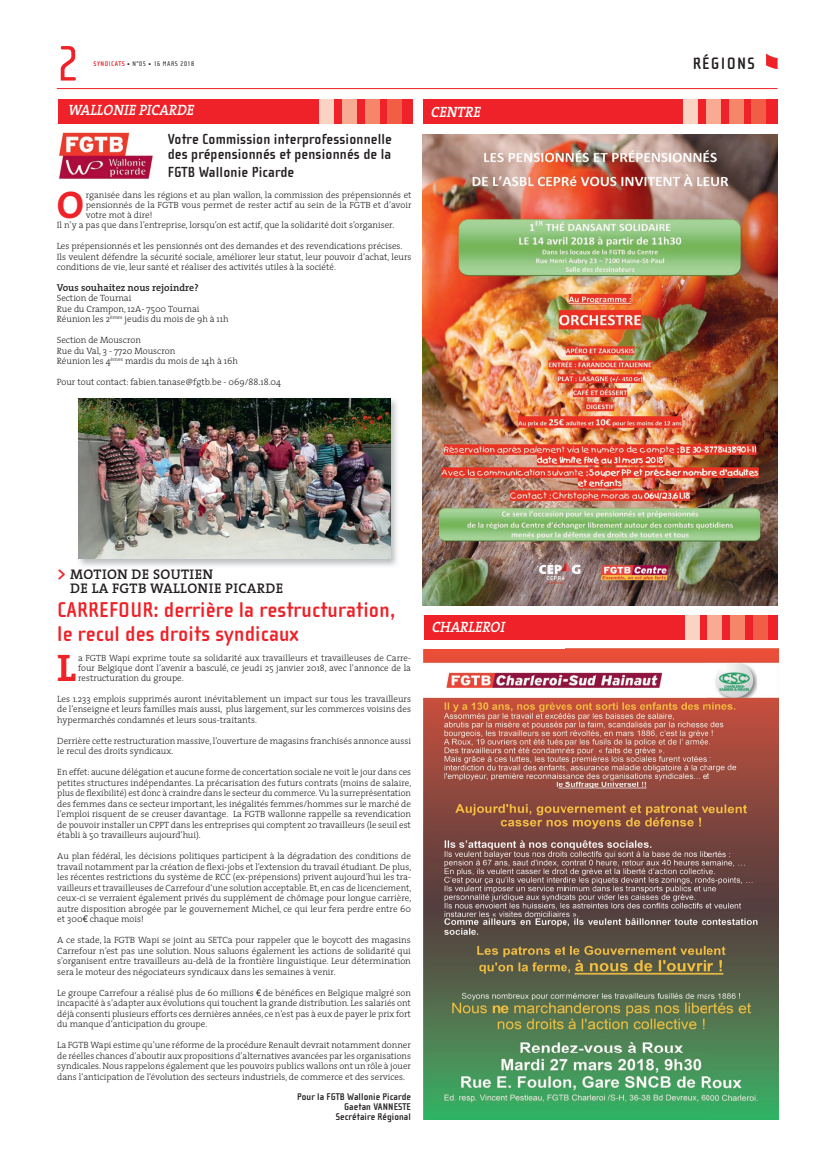
<style>
.page{position:relative;width:823px;height:1163px;background:#fff}
.page>*{position:absolute;margin:0;border:0;box-sizing:border-box;transform-origin:0 0}
.t1{font:51px "Cholla Sans";color:#ee2228}
.t2{font:38.6px "The Serif Bold Caps";color:#ee2228}
.t3{font:700 22px/24px "Cholla Sans";letter-spacing:.01em;color:#ee2228}
.t4{font:700 17px "Cholla Sans";letter-spacing:.075em;color:#231f20}
.t5{font:700 15px/15px "Cholla Sans";letter-spacing:.01em;color:#231f20}
.t6{font:italic 600 15px "The Serif";color:#fff;scale:.92 1}
.t7{font:600 14px/14px "The Serif";letter-spacing:.025em;color:#231f20}
.t8{font:700 10px/10px "Cholla Sans";letter-spacing:.01em;color:#231f20;text-align:right}
.t9{font:600 10px "The Serif";color:#231f20}
.t10{font:300 9.1px/10.5px "The Serif";color:#231f20;text-align:justify}
.t11{font:300 9px/10px "The Serif";color:#231f20;text-align:justify}
.t12{font:7px "Cholla Sans";letter-spacing:.075em;color:#231f20}
.s1{font-weight:700;color:#ee2228}
.s2{font-size:18px;color:#ee2228}
.s3{font-family:"Linotype Euro Font Gto P";font-weight:400}
</style>
<div class="page">
<hr style="left:57px;top:88px;width:720px;height:1px;background:#ee2228">
<svg style="left:766px;top:53px;width:11px;height:16px"></svg>
<div style="left:422px;top:99px;width:355px;height:25px;background:#ee2228"></div>
<div style="left:751px;top:99px;width:14px;height:25px;background:#f15d45"></div>
<div style="left:728px;top:99px;width:15px;height:25px;background:#f58669"></div>
<div style="left:706px;top:99px;width:14px;height:25px;background:#f8ab92"></div>
<div style="left:683px;top:99px;width:14px;height:25px;background:#fbd3c2"></div>
<div style="left:58px;top:99px;width:354px;height:25px;background:#ee2228"></div>
<div style="left:387px;top:99px;width:15px;height:25px;background:#f15d45"></div>
<div style="left:365px;top:99px;width:14px;height:25px;background:#f58669"></div>
<div style="left:342px;top:99px;width:14px;height:25px;background:#f8ab92"></div>
<div style="left:319px;top:99px;width:15px;height:25px;background:#fbd3c2"></div>
<div style="left:424px;top:615px;width:353px;height:24px;background:#ee2228"></div>
<div style="left:752px;top:615px;width:14px;height:24px;background:#f15d45"></div>
<div style="left:729px;top:615px;width:15px;height:24px;background:#f58669"></div>
<div style="left:707px;top:615px;width:14px;height:24px;background:#f8ab92"></div>
<div style="left:684px;top:615px;width:14px;height:24px;background:#fbd3c2"></div>
<img style="left:422px;top:134px;width:355px;height:471px">
<img style="left:423px;top:648px;width:355px;height:471px">
<img style="left:59px;top:132px;width:94px;height:47px">
<img style="left:78px;top:398px;width:319px;height:168px">
<img style="left:78px;top:398px;width:312px;height:160px">
<h1 class="t1" style="left:57px;top:36px;width:24px">2</h1>
<p class="t12" style="left:93px;top:60px;width:102px"><span class="s1">SYNDICATS</span> • N°05 • 16 MARS 2018</p>
<h3 class="t6" style="left:68px;top:97px;width:143px">WALLONIEPICARDE</h3>
<h3 class="t6" style="left:430px;top:99px;width:60px">CENTRE</h3>
<h3 class="t5" style="left:168px;top:132px;width:225px">Votre Commission interprofessionnelle des prépensionnés et pensionnés de la</h3>
<h3 class="t5" style="left:168px;top:165px;width:128px">FGTB Wallonie Picarde</h3>
<h2 class="t2" style="left:57px;top:172px;width:29px">O</h2>
<p class="t11" style="left:86px;top:189px;width:327px">rganisée dans les régions et au plan wallon, la commission des prépensionnés et pensionnés de la FGTB vous permet de rester actif au sein de la FGTB et d’avoir votre mot à dire!</p>
<p class="t10" style="left:57px;top:220px;width:339px">Il n’y a pas que dans l’entreprise, lorsqu’on est actif, que la solidarité doit s’organiser.</p>
<p class="t10" style="left:57px;top:241px;width:356px;text-align:left">Les prépensionnés et les pensionnés ont des demandes et des revendications précises.<br>Ils veulent défendre la sécurité sociale, améliorer leur statut, leur pouvoir d’achat, leurs conditions de vie, leur santé et réaliser des activités utiles à la société.</p>
<p class="t9" style="left:57px;top:279px;width:143px">Vous souhaitez nous rejoindre?</p>
<p class="t10" style="left:57px;top:293px;width:173px;text-align:left">Section de Tournai<br>Rue du Crampon, 12A- 7500 Tournai<br>Réunion les 2<sup>èmes</sup> jeudis du mois de 9h à 11h</p>
<p class="t10" style="left:57px;top:335px;width:182px;text-align:left">Section de Mouscron<br>Rue du Val, 3 - 7720 Mouscron<br>Réunion les 4<sup>èmes</sup> mardis du mois de 14h à 16h</p>
<p class="t10" style="left:57px;top:377px;width:226px">Pour tout contact: fabien.tanase@fgtb.be - 069/88.18.04</p>
<h3 class="t7" style="left:70px;top:566px;width:214px;text-indent:-13px"><span class="s2">&gt;</span> MOTION DE SOUTIEN<br>DE LA FGTB WALLONIE PICARDE</h3>
<h3 class="t3" style="left:57px;top:597px;width:339px">CARREFOUR: derrière la restructuration, le recul des droits syndicaux</h3>
<h2 class="t2" style="left:57px;top:635px;width:20px">L</h2>
<p class="t11" style="left:78px;top:652px;width:334px">a FGTB Wapi exprime toute sa solidarité aux travailleurs et travailleuses de Carre&shy;four Belgique dont l’avenir a basculé, ce jeudi 25 janvier 2018, avec l’annonce de la restructuration du groupe.</p>
<p class="t10" style="left:57px;top:692px;width:355px">Les 1.233 emplois supprimés auront inévitablement un impact sur tous les travailleurs de l’enseigne et leurs familles mais aussi, plus largement, sur les commerces voisins des hypermarchés condamnés et leurs sous-traitants.</p>
<p class="t10" style="left:57px;top:735px;width:355px">Derrière cette restructuration massive, l’ouverture de magasins franchisés annonce aussi le recul des droits syndicaux.</p>
<p class="t10" style="left:57px;top:766px;width:355px">En effet: aucune délégation et aucune forme de concertation sociale ne voit le jour dans ces petites structures indépendantes. La précarisation des futurs contrats (moins de salaire, plus de flexibilité) est donc à craindre dans le secteur du commerce. Vu la surreprésentation des femmes dans ce secteur important, les inégalités femmes/hommes sur le marché de l’emploi risquent de se creuser davantage. La FGTB wallonne rappelle sa revendication de pouvoir installer un CPPT dans les entreprises qui comptent 20 travailleurs (le seuil est établi à 50 travailleurs aujourd’hui).</p>
<p class="t10" style="left:57px;top:850px;width:355px">Au plan fédéral, les décisions politiques participent à la dégradation des conditions de travail notamment par la création de flexi-jobs et l’extension du travail étudiant. De plus, les récentes restrictions du système de RCC (ex-prépensions) privent aujourd’hui les tra&shy;vailleurs et travailleuses de Carrefour d’une solution acceptable. Et, en cas de licenciement, ceux-ci se verraient également privés du supplément de chômage pour longue carrière, autre disposition abrogée par le gouvernement Michel, ce qui leur fera perdre entre 60 et 300<span class="s3">e</span> chaque mois!</p>
<p class="t10" style="left:57px;top:934px;width:355px">A ce stade, la FGTB Wapi se joint au SETCa pour rappeler que le boycott des magasins Carrefour n’est pas une solution. Nous saluons également les actions de solidarité qui s’organisent entre travailleurs au-delà de la frontière linguistique. Leur détermination sera le moteur des négociateurs syndicaux dans les semaines à venir.</p>
<p class="t10" style="left:57px;top:986px;width:355px">Le groupe Carrefour a réalisé plus de 60 millions <span class="s3">e</span> de bénéfices en Belgique malgré son incapacité à s’adapter aux évolutions qui touchent la grande distribution. Les salariés ont déjà consenti plusieurs efforts ces dernières années, ce n’est pas à eux de payer le prix fort du manque d’anticipation du groupe.</p>
<p class="t10" style="left:57px;top:1039px;width:355px">La FGTB Wapi estime qu’une réforme de la procédure Renault devrait notamment donner de réelles chances d’aboutir aux propositions d’alternatives avancées par les organisations syndicales. Nous rappelons également que les pouvoirs publics wallons ont un rôle à jouer dans l’anticipation de l’évolution des secteurs industriels, de commerce et des services.</p>
<p class="t8" style="left:297px;top:1091px;width:115px">Pour la FGTB Wallonie Picarde<br>Gaetan VANNESTE<br>Secrétaire Régional</p>
<h3 class="t6" style="left:431px;top:614px;width:85px">CHARLEROI</h3>
<h3 class="t4" style="left:692px;top:54px;width:64px">RÉGIONS</h3>
</div>
